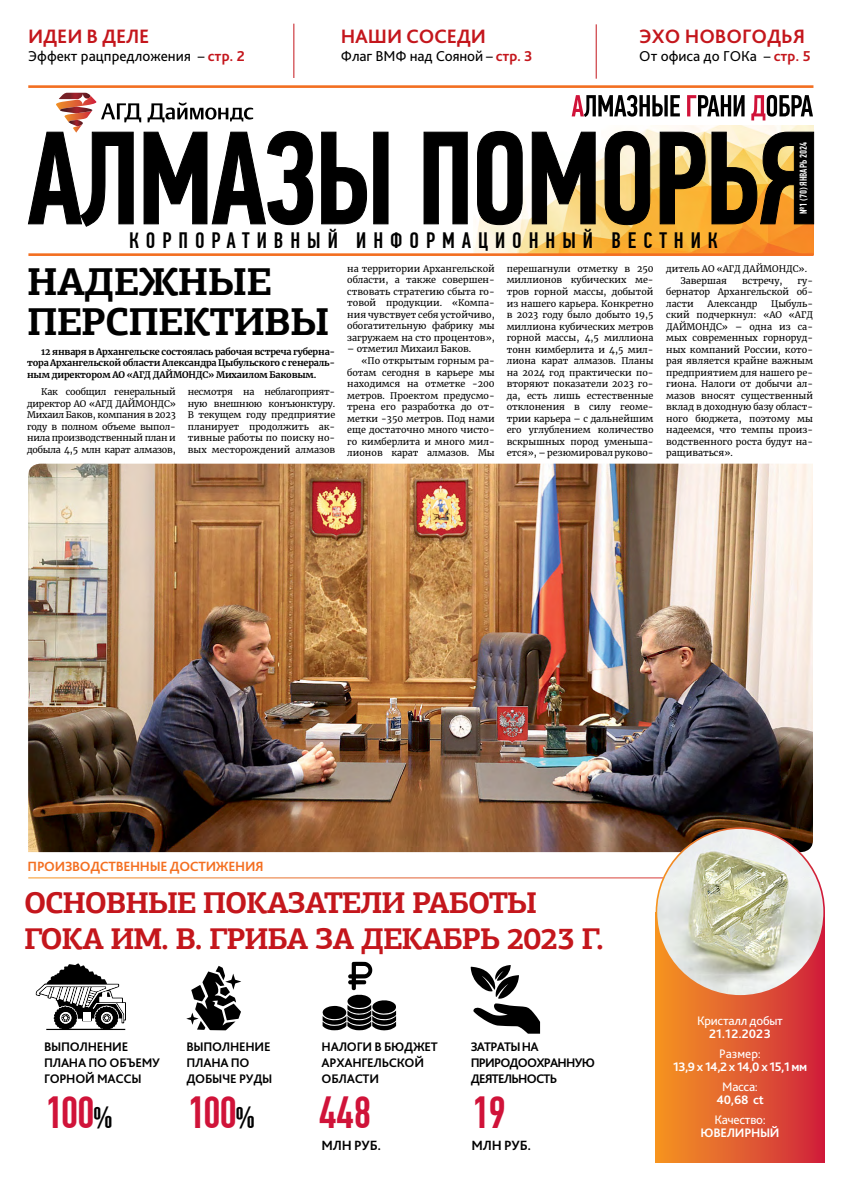
<style>
.page{position:relative;width:842px;height:1191px;background:#fff}
.page>*{position:absolute;margin:0;border:0;box-sizing:border-box;transform-origin:0 0}
.t1{font:500 45px "PF Din Text Comp Pro";letter-spacing:-.04em;color:#d01339}
.t2{font:700 38.9px/40.8px "PF Agora Slab Pro";letter-spacing:-.02em;color:#000}
.t3{font:700 30px/36px "PF Agora Slab Pro";letter-spacing:-.04em;color:#c4161c}
.t4{font:500 22.3px "PF Din Text Comp Pro";letter-spacing:.31em;color:#000}
.t5{font:700 20.3px "Bliss Pro";letter-spacing:-.01em;color:#c4161c}
.t6{font:15px "Bliss Pro";color:#000}
.t7{font:700 14px "Bliss Pro";letter-spacing:-.02em;color:#f36f21}
.t8{font:700 14px "Bliss Pro";color:#000}
.t9{font:700 13px/15.6px "Bliss Pro";letter-spacing:-.02em;color:#000}
.t10{font:700 12.9px "Bliss Pro";letter-spacing:-.02em;color:#fff}
.t11{font:12.9px "Bliss Pro";letter-spacing:-.02em;color:#fff}
.t12{font:500 10px "PF Din Text Comp Pro";color:#fff}
.t13{font:9px/11.5px "Merriweather";color:#000;text-align:justify}
.t14{font:700 9px/11.5px "Merriweather";letter-spacing:-.02em;color:#000;text-align:justify}
.s1{font-weight:700;color:#c4161c}
.s2{font-size:30px;color:#000}
</style>
<div class="page">
<img style="left:28px;top:463px;width:785px;height:389px">
<div style="left:656px;top:912px;width:169px;height:250px;background:linear-gradient(to right,#f59722,#cf223d)"></div>
<img style="left:473px;top:125px;width:341px;height:128px">
<svg style="left:28px;top:131px;width:786px;height:95px"></svg>
<hr style="left:28px;top:253px;width:786px;height:3px;background:#f36f21">
<hr style="left:28px;top:85px;width:785px;height:3px;background:#f36f21">
<svg style="left:751px;top:95px;width:62px;height:25px"></svg>
<svg style="left:687px;top:95px;width:58px;height:21px"></svg>
<svg style="left:572px;top:95px;width:108px;height:22px"></svg>
<svg style="left:148px;top:102px;width:105px;height:20px"></svg>
<svg style="left:56px;top:93px;width:85px;height:40px"></svg>
<hr style="left:294px;top:24px;width:1px;height:54px;background:#c4161c">
<hr style="left:596px;top:24px;width:1px;height:55px;background:#c4161c">
<img style="left:656px;top:828px;width:168px;height:168px;border-radius:84px">
<svg style="left:36px;top:963px;width:90px;height:67px"></svg>
<svg style="left:186px;top:966px;width:55px;height:64px"></svg>
<svg style="left:471px;top:965px;width:69px;height:68px"></svg>
<svg style="left:322px;top:961px;width:75px;height:69px"></svg>
<h3 class="t5" style="left:28px;top:24px;width:123px">ИДЕИ В ДЕЛЕ</h3>
<h3 class="t6" style="left:28px;top:47px;width:218px">Эффект рацпредложения – <span class="s1">стр. 2</span></h3>
<h3 class="t5" style="left:341px;top:23px;width:147px">НАШИ СОСЕДИ</h3>
<h3 class="t6" style="left:341px;top:46px;width:193px">Флаг ВМФ над Сояной – <span class="s1">стр. 3</span></h3>
<h3 class="t5" style="left:639px;top:24px;width:167px">ЭХО НОВОГОДЬЯ</h3>
<h3 class="t6" style="left:639px;top:47px;width:173px">От офиса до ГОКа – <span class="s1">стр. 5</span></h3>
<p class="t12" style="left:798px;top:214px;width:74px;rotate:-90deg">№1 (70) январь 2024</p>
<h3 class="t4" style="left:129px;top:227px;width:590px">КОРПОРАТИВНЫЙ ИНФОРМАЦИОННЫЙ ВЕСТНИК</h3>
<h2 class="t2" style="left:27px;top:260px;width:304px">НАДЕЖНЫЕ<br>ПЕРСПЕКТИВЫ</h2>
<p class="t14" style="left:27px;top:345px;width:310px;text-indent:14px">12 января в Архангельске состоялась рабочая встреча губерна&shy;тора Архангельской области Александра Цыбульского с генераль&shy;ным директором АО «АГД ДАЙМОНДС» Михаилом Баковым.</p>
<p class="t13" style="left:188px;top:386px;width:149px">несмотря на неблагоприят&shy;ную внешнюю конъюнктуру.<br>В текущем году предприятие планирует продолжить ак&shy;тивные работы по поиску но&shy;вых месторождений алмазов</p>
<p class="t13" style="left:27px;top:386px;width:150px;text-indent:14px">Как сообщил генеральный директор АО «АГД ДАЙМОНДС» Михаил Баков, компания в 2023 году в полном объеме выпол&shy;нила производственный план и добыла 4,5 млн карат алмазов,</p>
<p class="t13" style="left:347px;top:263px;width:149px">на территории Архангельской области, а также совершен&shy;ствовать стратегию сбыта го&shy;товой продукции. «Компа&shy;ния чувствует себя устойчиво, обогатительную фабрику мы загружаем на сто процентов»,</p>
<p class="t13" style="left:347px;top:343px;width:125px">– отметил Михаил Баков.</p>
<p class="t13" style="left:361px;top:355px;width:135px">«По открытым горным ра-</p>
<p class="t13" style="left:347px;top:366px;width:149px">ботам сегодня в карьере мы</p>
<p class="t13" style="left:347px;top:378px;width:149px">находимся на отметке -200</p>
<p class="t13" style="left:347px;top:389px;width:149px">метров. Проектом предусмо-</p>
<p class="t13" style="left:347px;top:401px;width:149px">трена его разработка до от-</p>
<p class="t13" style="left:347px;top:412px;width:149px">метки -350 метров. Под нами</p>
<p class="t13" style="left:347px;top:424px;width:149px">еще достаточно много чисто-</p>
<p class="t13" style="left:347px;top:435px;width:149px">го кимберлита и много мил-</p>
<p class="t13" style="left:347px;top:447px;width:149px">лионов карат алмазов. Мы</p>
<p class="t13" style="left:507px;top:263px;width:148px">перешагнули отметку в 250 миллионов кубических ме&shy;тров горной массы, добытой из нашего карьера. Конкретно в 2023 году было добыто 19,5 миллиона кубических метров горной массы, 4,5 миллиона тонн кимберлита и 4,5 мил&shy;лиона карат алмазов. Планы на 2024 год практически по&shy;вторяют показатели 2023 го&shy;да, есть лишь естественные отклонения в силу геоме&shy;трии карьера – с дальнейшим его углублением количество вскрышных пород уменьша&shy;ется», – резюмировал руково-</p>
<p class="t13" style="left:680px;top:263px;width:128px;text-indent:-14px">дитель АО «АГД ДАЙМОНДС».<br>Завершая</p>
<p class="t13" style="left:742px;top:274px;width:42px">встречу,</p>
<p class="t13" style="left:666px;top:274px;width:148px;text-indent:131px">гу&shy;бернатор Архангельской об&shy;ласти</p>
<p class="t13" style="left:666px;top:297px;width:148px;text-indent:105px">Цыбуль&shy;ский подчеркнул: «АО «АГД ДАЙМОНДС» – одна из са&shy;мых современных горноруд&shy;ных компаний России, кото&shy;рая является крайне важным предприятием для нашего ре&shy;гиона. Налоги от добычи ал&shy;мазов вносят существенный вклад в доходную базу област&shy;ного бюджета, поэтому мы надеемся, что темпы произ&shy;водственного роста будут на&shy;ращиваться».</p>
<p class="t13" style="left:707px;top:297px;width:51px">Александр</p>
<h3 class="t7" style="left:28px;top:858px;width:238px">ПРОИЗВОДСТВЕННЫЕ ДОСТИЖЕНИЯ</h3>
<h3 class="t3" style="left:24px;top:884px;width:581px">ОСНОВНЫЕ ПОКАЗАТЕЛИ РАБОТЫ<br>ГОКА ИМ. В. ГРИБА ЗА ДЕКАБРЬ 2023 Г.</h3>
<h3 class="t9" style="left:44px;top:1039px;width:18px">Выпо</h3>
<h3 class="t9" style="left:80px;top:1039px;width:17px">лнение</h3>
<h3 class="t9" style="left:44px;top:1054px;width:27px">плана</h3>
<h3 class="t9" style="left:89px;top:1054px;width:73px">по объему</h3>
<h3 class="t9" style="left:44px;top:1070px;width:9px">горно</h3>
<h3 class="t9" style="left:85px;top:1070px;width:32px">й массы</h3>
<h1 class="t1" style="left:44px;top:1086px;width:70px">100<span class="s2">%</span></h1>
<h1 class="t1" style="left:186px;top:1086px;width:70px">100<span class="s2">%</span></h1>
<h3 class="t9" style="left:186px;top:1039px;width:18px">Выпо</h3>
<h3 class="t9" style="left:222px;top:1039px;width:17px">лнение</h3>
<h3 class="t9" style="left:186px;top:1054px;width:27px">плана</h3>
<h3 class="t9" style="left:186px;top:1054px;width:77px;text-indent:45px">по добыче руды</h3>
<h3 class="t9" style="left:322px;top:1039px;width:35px">Налоги</h3>
<h3 class="t9" style="left:374px;top:1039px;width:40px">в бюджет</h3>
<h3 class="t9" style="left:322px;top:1054px;width:17px">Арханге</h3>
<h3 class="t9" style="left:373px;top:1054px;width:52px">льской</h3>
<h3 class="t9" style="left:322px;top:1070px;width:34px">области</h3>
<h1 class="t1" style="left:319px;top:1086px;width:54px">448</h1>
<h1 class="t1" style="left:471px;top:1086px;width:37px">19</h1>
<h3 class="t9" style="left:471px;top:1039px;width:15px">Затраты</h3>
<h3 class="t9" style="left:522px;top:1039px;width:9px">на</h3>
<h3 class="t9" style="left:471px;top:1054px;width:9px">природоохранн</h3>
<h3 class="t9" style="left:575px;top:1054px;width:22px">ую</h3>
<h3 class="t9" style="left:471px;top:1070px;width:8px">деяте</h3>
<h3 class="t9" style="left:504px;top:1070px;width:17px">льность</h3>
<h3 class="t8" style="left:322px;top:1136px;width:61px">МЛ Н РУБ.</h3>
<h3 class="t8" style="left:472px;top:1136px;width:61px">МЛ Н РУБ.</h3>
<h3 class="t11" style="left:697px;top:1012px;width:87px">Кристалл добыт</h3>
<h3 class="t10" style="left:709px;top:1026px;width:63px">21.12.2023</h3>
<h3 class="t11" style="left:719px;top:1045px;width:43px">Размер:</h3>
<h3 class="t10" style="left:673px;top:1059px;width:135px">13,9 х 14,2 х 14,0 х 15,1 мм</h3>
<h3 class="t11" style="left:722px;top:1078px;width:37px">Масса:</h3>
<h3 class="t10" style="left:716px;top:1092px;width:49px">40,68 сt</h3>
<h3 class="t11" style="left:714px;top:1111px;width:53px">Качество:</h3>
<h3 class="t10" style="left:700px;top:1125px;width:44px">ювелирны</h3>
<h3 class="t10" style="left:770px;top:1125px;width:11px">й</h3>
</div>
